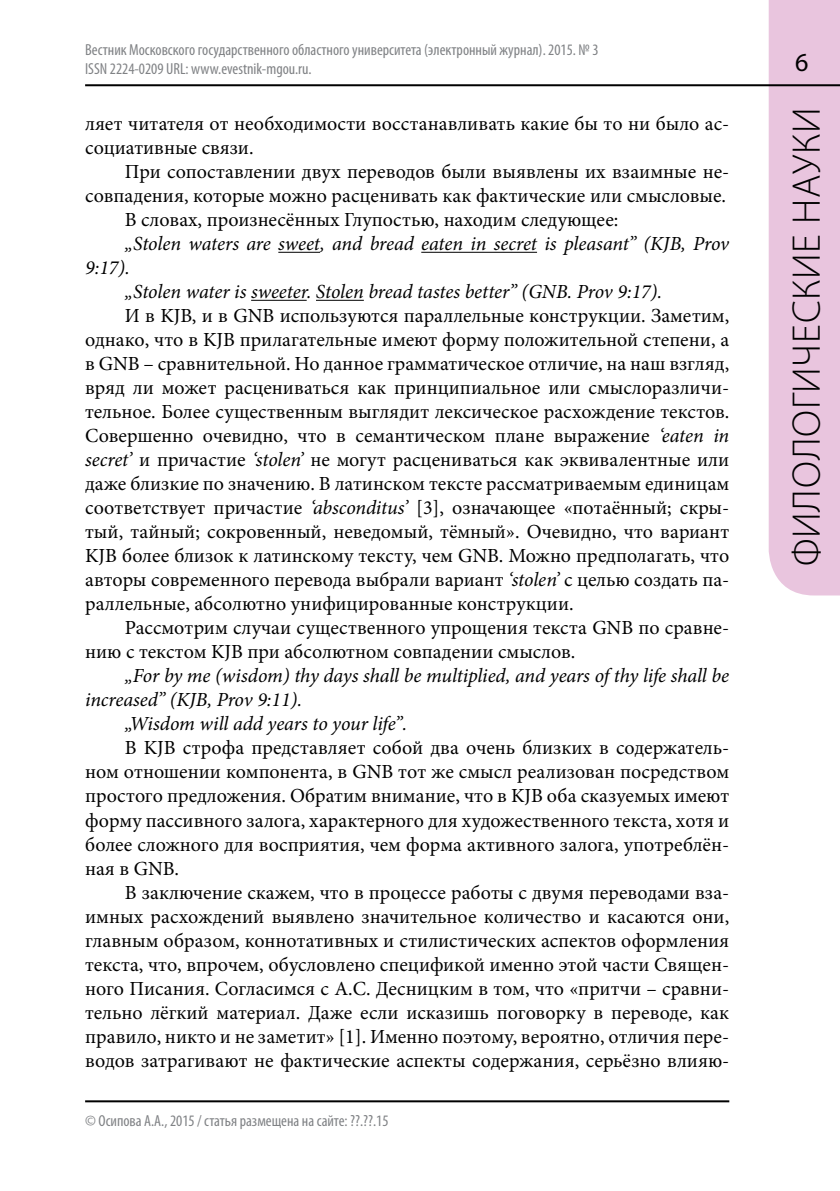
<style>
.page{position:relative;width:840px;height:1191px;background:#fff}
.page>*{position:absolute;margin:0;border:0;box-sizing:border-box;transform-origin:0 0}
.t1{font:300 40px "Myriad Pro";letter-spacing:.02em;color:#000}
.t2{font:26px "Myriad Pro";color:#000}
.t3{font:20px/24px "Minion Pro";color:#000;text-align:justify}
.t4{font:italic 20px "Minion Pro";letter-spacing:-.005em;color:#000}
.t5{font:condensed 16px/19.2px "Myriad Pro";color:#808285}
.s1{font-style:italic}
</style>
<div class="page">
<div style="left:768px;top:0;width:71px;height:595px;background:#e9c5de"></div>
<hr style="left:85px;top:84px;width:754px;height:2px;background:#000">
<hr style="left:85px;top:1100px;width:644px;height:2px;background:#000">
<hr style="left:278px;top:252px;width:42px;height:1px;background:#000">
<hr style="left:421px;top:252px;width:115px;height:1px;background:#000">
<hr style="left:251px;top:300px;width:55px;height:1px;background:#000">
<hr style="left:316px;top:300px;width:47px;height:1px;background:#000">
<p class="t5" style="left:85px;top:39px;width:514px">Вестник Московского государственного областного университета (электронный журнал). 2015. № 3<br>ISSN 2224-0209 URL: www.evestnik-mgou.ru.</p>
<p class="t3" style="left:85px;top:112px;width:645px">ляет читателя от необходимости восстанавливать какие бы то ни было ас&shy;социативные связи.</p>
<p class="t3" style="left:125px;top:160px;width:605px">При сопоставлении двух переводов были выявлены их взаимные не-</p>
<p class="t3" style="left:85px;top:184px;width:642px">совпадения, которые можно расценивать как фактические или смысловые.</p>
<p class="t3" style="left:125px;top:208px;width:495px">В словах, произнесённых Глупостью, находим следующее:</p>
<p class="t4" style="left:125px;top:230px;width:605px">„Stolen waters are sweet, and bread eaten in secret is pleasant” (KJB, Prov</p>
<p class="t4" style="left:85px;top:254px;width:46px">9:17).</p>
<p class="t4" style="left:125px;top:278px;width:538px">„Stolen water is sweeter. Stolen bread tastes better” (GNB. Prov 9:17).</p>
<p class="t3" style="left:85px;top:304px;width:645px;text-indent:40px">И в KJB, и в GNB используются параллельные конструкции. Заметим, однако, что в KJB прилагательные имеют форму положительной степени, а в GNB – сравнительной. Но данное грамматическое отличие, на наш взгляд, вряд ли может расцениваться как принципиальное или смыслоразличи&shy;тельное. Более существенным выглядит лексическое расхождение текстов.<br>Совершенно очевидно, что в семантическом плане выражение <span class="s1">‘eaten in secret’</span> и причастие <span class="s1">‘stolen’</span> не могут расцениваться как эквивалентные или даже близкие по значению. В латинском тексте рассматриваемым единицам соответствует причастие <span class="s1">‘absconditus’</span> [3], означающее «потаённый; скры&shy;тый, тайный; сокровенный, неведомый, тёмный». Очевидно, что вариант KJB более близок к латинскому тексту, чем GNB. Можно предполагать, что авторы современного перевода выбрали вариант <span class="s1">‘stolen’</span> с целью создать па&shy;раллельные, абсолютно унифицированные конструкции.</p>
<p class="t3" style="left:85px;top:616px;width:645px;text-indent:40px">Рассмотрим случаи существенного упрощения текста GNB по сравне&shy;нию с текстом KJB при абсолютном совпадении смыслов.</p>
<p class="t4" style="left:125px;top:662px;width:605px">„For by me (wisdom) thy days shall be multiplied, and years of thy life shall be</p>
<p class="t4" style="left:85px;top:686px;width:218px">increased” (KJB, Prov 9:11).</p>
<p class="t4" style="left:125px;top:710px;width:283px">„Wisdom will add years to your life”.</p>
<p class="t3" style="left:85px;top:736px;width:645px;text-indent:40px">В KJB строфа представляет собой два очень близких в содержатель&shy;ном отношении компонента, в GNB тот же смысл реализован посредством простого предложения. Обратим внимание, что в KJB оба сказуемых имеют форму пассивного залога, характерного для художественного текста, хотя и более сложного для восприятия, чем форма активного залога, употреблён&shy;ная в GNB.</p>
<p class="t3" style="left:85px;top:880px;width:645px;text-indent:40px">В заключение скажем, что в процессе работы с двумя переводами вза&shy;имных расхождений выявлено значительное количество и касаются они, главным образом, коннотативных и стилистических аспектов оформления текста, что, впрочем, обусловлено спецификой именно этой части Священ&shy;ного Писания. Согласимся с А.С. Десницким в том, что «притчи – сравни&shy;тельно лёгкий материал. Даже если исказишь поговорку в переводе, как правило, никто и не заметит» [1]. Именно поэтому, вероятно, отличия пере&shy;водов затрагивают не фактические аспекты содержания, серьёзно влияю-</p>
<p class="t5" style="left:85px;top:1111px;width:305px">© Осипова А.А., 2015 / статья размещена на сайте: ??.??.15</p>
<h2 class="t2" style="left:794px;top:47px;width:15px">6</h2>
<h1 class="t1" style="left:782px;top:566px;width:461px;rotate:-90deg">филологические науки</h1>
</div>
